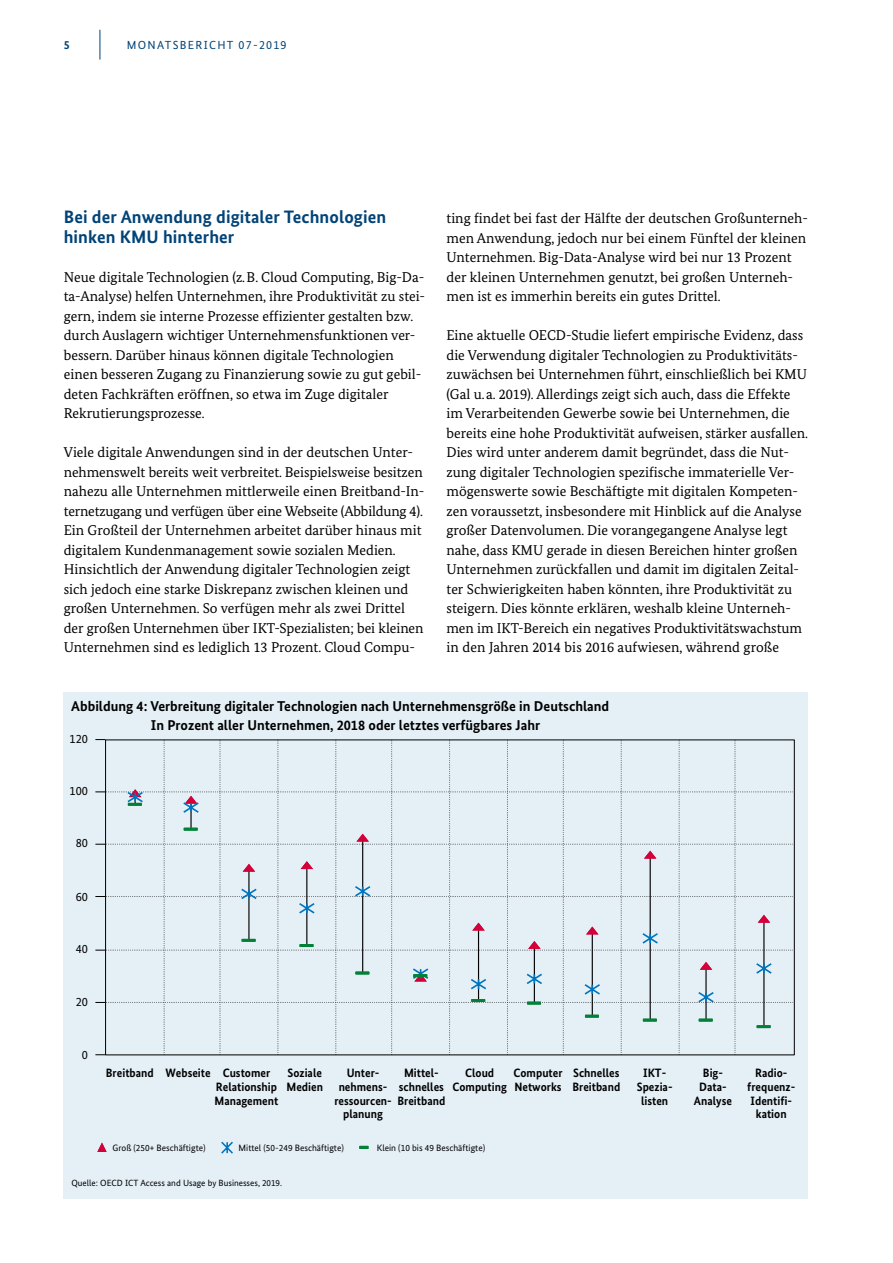
<style>
.page{position:relative;width:893px;height:1263px;background:#fff}
.page>*{position:absolute;margin:0;border:0;box-sizing:border-box;transform-origin:0 0}
.t1{font:700 18px/19.5px "Bundes Sans";letter-spacing:.005em;color:#004377}
.t2{font:14.25px/19.5px "Bundes Serif";color:#000}
.t3{font:700 14.25px/19.5px "Bundes Sans";color:#000}
.t4{font:12.3px "Bundes Sans";color:#000}
.t5{font:700 12.15px/13.8px "Bundes Sans";color:#000;text-align:center;scale:.96 1}
.t6{font:700 12px "Bundes Sans";color:#004377}
.t7{font:11.7px "Bundes Sans";letter-spacing:.11em;color:#004377}
.t8{font:9.15px "Bundes Sans";color:#000}
.t9{font:9px "Bundes Sans";color:#000}
.s1{font-size:12px}
</style>
<div class="page">
<hr style="left:100px;top:30px;width:1px;height:30px;background:#004377">
<div style="left:63px;top:692px;width:744px;height:507px;background:#e4eff6"></div>
<svg style="left:95px;top:739px;width:698px;height:316px"></svg>
<div style="left:757px;top:1025px;width:14px;height:3px;border:2px solid #008136"></div>
<svg style="left:97px;top:1142px;width:10px;height:10px"></svg>
<svg style="left:221px;top:1141px;width:12px;height:13px"></svg>
<svg style="left:359px;top:1146px;width:9px;height:3px"></svg>
<p class="t6" style="left:64px;top:38px;width:7px">5</p>
<p class="t7" style="left:127px;top:38px;width:161px">MONATSBERICHT <span class="s1">07-2019</span></p>
<h2 class="t1" style="left:64px;top:207px;width:324px">Bei der Anwendung digitaler Technologien hinken KMU hinterher</h2>
<p class="t2" style="left:64px;top:267px;width:363px">Neue digitale Technologien (z. B. Cloud Computing, Big-Da&shy;ta-Analyse) helfen Unternehmen, ihre Produktivität zu stei&shy;gern, indem sie interne Prozesse effizienter gestalten bzw. durch Auslagern wichtiger Unternehmensfunktionen ver&shy;bessern. Darüber hinaus können digitale Technologien einen besseren Zugang zu Finanzierung sowie zu gut gebil&shy;deten Fachkräften eröffnen, so etwa im Zuge digitaler Rekrutierungsprozesse.</p>
<p class="t2" style="left:64px;top:443px;width:362px">Viele digitale Anwendungen sind in der deutschen Unter&shy;nehmenswelt bereits weit verbreitet. Beispielsweise besitzen nahezu alle Unternehmen mittlerweile einen Breitband-In&shy;ternetzugang und verfügen über eine Webseite (Abbildung 4).<br>Ein Großteil der Unternehmen arbeitet darüber hinaus mit digitalem Kundenmanagement sowie sozialen Medien.<br>Hinsichtlich der Anwendung digitaler Technologien zeigt sich jedoch eine starke Diskrepanz zwischen kleinen und großen Unternehmen. So verfügen mehr als zwei Drittel der großen Unternehmen über IKT-Spezialisten; bei kleinen Unternehmen sind es lediglich 13 Prozent. Cloud Compu-</p>
<p class="t2" style="left:446px;top:209px;width:363px">ting findet bei fast der Hälfte der deutschen Großunterneh&shy;men Anwendung, jedoch nur bei einem Fünftel der kleinen Unternehmen. Big-Data-Analyse wird bei nur 13 Prozent der kleinen Unternehmen genutzt, bei großen Unterneh&shy;men ist es immerhin bereits ein gutes Drittel.</p>
<p class="t2" style="left:446px;top:326px;width:362px">Eine aktuelle OECD-Studie liefert empirische Evidenz, dass die Verwendung digitaler Technologien zu Produktivitäts&shy;zuwächsen bei Unternehmen führt, einschließlich bei KMU (Gal u. a. 2019). Allerdings zeigt sich auch, dass die Effekte im Verarbeitenden Gewerbe sowie bei Unternehmen, die bereits eine hohe Produktivität aufweisen, stärker ausfallen.<br>Dies wird unter anderem damit begründet, dass die Nut&shy;zung digitaler Technologien spezifische immaterielle Ver&shy;mögenswerte sowie Beschäftigte mit digitalen Kompeten&shy;zen voraussetzt, insbesondere mit Hinblick auf die Analyse großer Datenvolumen. Die vorangegangene Analyse legt nahe, dass KMU gerade in diesen Bereichen hinter großen Unternehmen zurückfallen und damit im digitalen Zeital&shy;ter Schwierigkeiten haben könnten, ihre Produktivität zu steigern. Dies könnte erklären, weshalb kleine Unterneh&shy;men im IKT-Bereich ein negatives Produktivitätswachstum in den Jahren 2014 bis 2016 aufwiesen, während große</p>
<p class="t3" style="left:151px;top:696px;width:460px;text-indent:-80px">Abbildung 4: Verbreitung digitaler Technologien nach Unternehmensgröße in Deutschland<br>In Prozent aller Unternehmen, 2018 oder letztes verfügbares Jahr</p>
<p class="t4" style="left:70px;top:731px;width:20px">120</p>
<p class="t4" style="left:70px;top:783px;width:20px">100</p>
<p class="t4" style="left:76px;top:836px;width:14px">80</p>
<p class="t4" style="left:76px;top:889px;width:14px">60</p>
<p class="t4" style="left:76px;top:942px;width:14px">40</p>
<p class="t4" style="left:76px;top:994px;width:14px">20</p>
<p class="t4" style="left:82px;top:1047px;width:8px">0</p>
<p class="t5" style="left:214px;top:1066px;width:68px;text-align:left;text-indent:-109px">Breitband Webseite Customer<br>Relationship<br>Management</p>
<p class="t5" style="left:286px;top:1066px;width:40px;text-align:left">Soziale<br>Medien</p>
<p class="t5" style="left:334px;top:1066px;width:61px">Unter&shy;nehmens&shy;ressourcen&shy;planung</p>
<p class="t5" style="left:397px;top:1066px;width:51px">Mittel&shy;schnelles<br>Breitband</p>
<p class="t5" style="left:452px;top:1066px;width:58px">Cloud<br>Computing</p>
<p class="t5" style="left:513px;top:1066px;width:53px;text-align:left">Computer<br>Networks</p>
<p class="t5" style="left:572px;top:1066px;width:51px;text-align:left">Schnelles<br>Breitband</p>
<p class="t5" style="left:637px;top:1066px;width:39px">IKT-<br>Spezia&shy;listen</p>
<p class="t5" style="left:694px;top:1066px;width:41px">Big-<br>Data-<br>Analyse</p>
<p class="t5" style="left:747px;top:1066px;width:51px">Radio&shy;frequenz-<br>Identi - kation</p>
<p class="t8" style="left:112px;top:1142px;width:95px">Groß (250+ Beschäftigte)</p>
<p class="t8" style="left:239px;top:1142px;width:107px">Mittel (50-249 Beschäftigte)</p>
<p class="t8" style="left:377px;top:1142px;width:110px">Klein (10 bis 49 Beschäftigte)</p>
<p class="t9" style="left:71px;top:1178px;width:212px">Quelle: OECD ICT Access and Usage by Businesses, 2019.</p>
</div>
